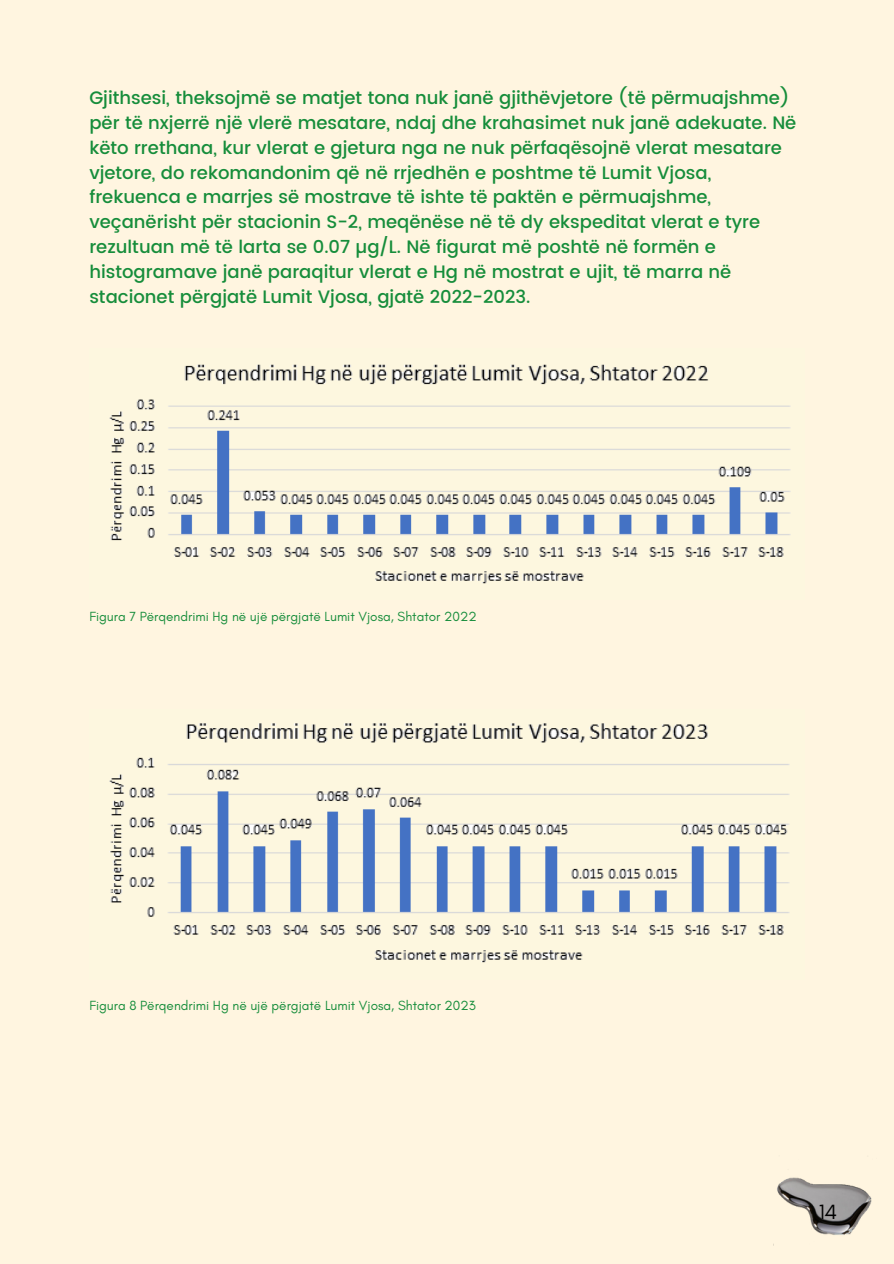
<style>
.page{position:relative;width:894px;height:1264px;background:#fff}
.page>*{position:absolute;margin:0;border:0;box-sizing:border-box;transform-origin:0 0}
.t1{font:21px "Glacial Indifference";color:#000}
.t2{font:500 18px/24.8px "Poppins";color:#168d3b}
.t3{font:13.5px "Glacial Indifference";color:#168d3b}
</style>
<div class="page">
<div style="left:0;top:0;width:893px;height:1263px;background:#fff5e0"></div>
<img style="left:109px;top:364px;width:682px;height:220px">
<img style="left:109px;top:723px;width:681px;height:240px">
<img style="left:773px;top:1177px;width:99px;height:69px">
<h1 class="t2" style="left:89px;top:86px;width:708px">Gjithsesi, theksojmë se matjet tona nuk janë gjithëvjetore (të përmuajshme) për të nxjerrë një vlerë mesatare, ndaj dhe krahasimet nuk janë adekuate. Në këto rrethana, kur vlerat e gjetura nga ne nuk përfaqësojnë vlerat mesatare vjetore, do rekomandonim që në rrjedhën e poshtme të Lumit Vjosa, frekuenca e marrjes së mostrave të ishte të paktën e përmuajshme, veçanërisht për stacionin S-2, meqënëse në të dy ekspeditat vlerat e tyre rezultuan më të larta se 0.07 µg/L. Në figurat më poshtë në formën e histogramave janë paraqitur vlerat e Hg në mostrat e ujit, të marra në stacionet përgjatë Lumit Vjosa, gjatë 2022-2023.</h1>
<p class="t3" style="left:89px;top:608px;width:388px">Figura 7 Përqendrimi Hg në ujë përgjatë Lumit Vjosa, Shtator 2022</p>
<p class="t3" style="left:89px;top:997px;width:388px">Figura 8 Përqendrimi Hg në ujë përgjatë Lumit Vjosa, Shtator 2023</p>
<p class="t1" style="left:818px;top:1198px;width:20px">14</p>
</div>
